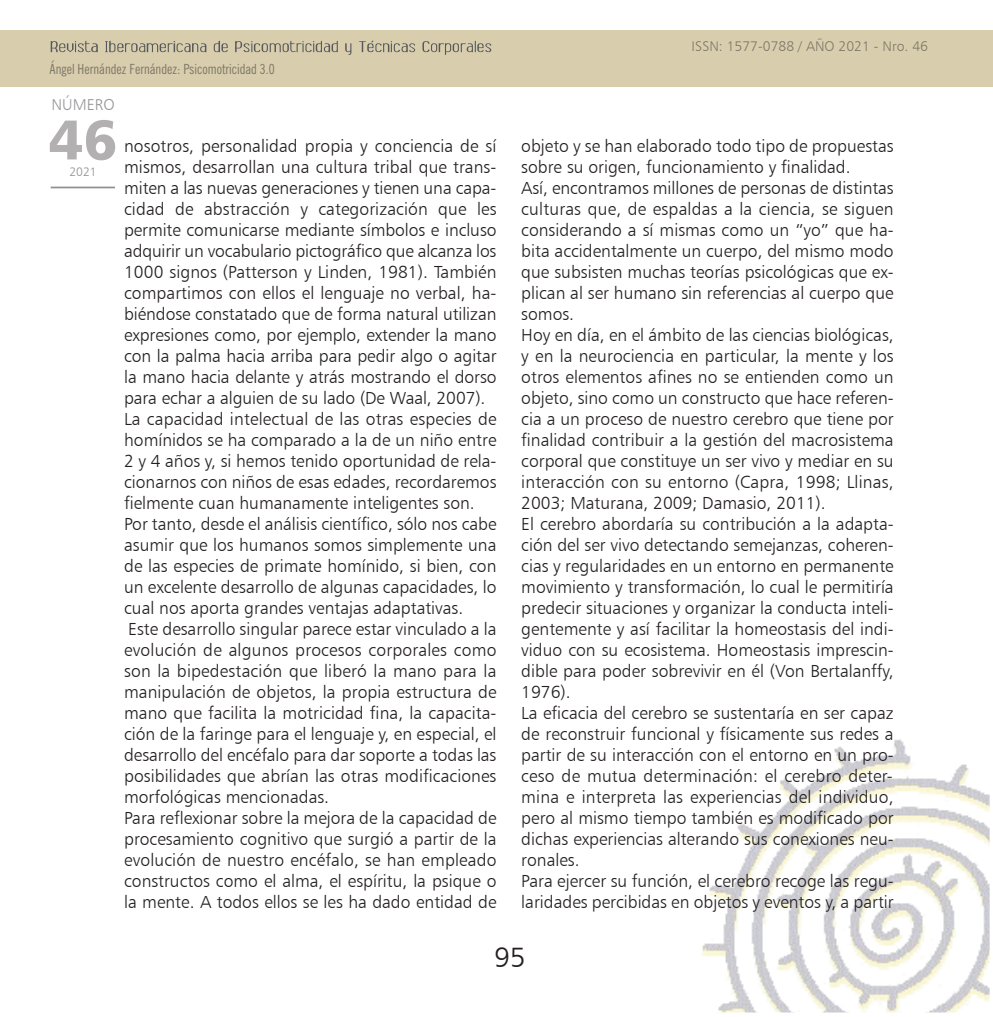
<style>
.page{position:relative;width:993px;height:1017px;background:#fff}
.page>*{position:absolute;margin:0;border:0;box-sizing:border-box;transform-origin:0 0}
.t1{font:56px "Humanist 777 BT Black B";color:rgb(35 31 32/.35)}
.t2{font:28px "Humanist 777 BT Light B";color:#231f20}
.t3{font:17.5px/21px "Humanist 777 BT Light B";color:#231f20;text-align:justify}
.t4{font:15.75px "Humanist 777 BT Light B";color:#939598}
.t5{font:condensed 14px "News Gothic BT";color:rgb(35 31 32/.5)}
.t6{font:14px "Humanist 777 BT Light B";color:rgb(35 31 32/.5)}
.t7{font:12.25px "Humanist 777 BT Light B";color:rgb(35 31 32/.5)}
</style>
<div class="page">
<img style="left:702px;top:739px;width:287px;height:273px">
<div style="left:0;top:30px;width:992px;height:57px;background:#d8ceae"></div>
<svg style="left:105px;top:41px;width:101px;height:11px"></svg>
<svg style="left:214px;top:41px;width:14px;height:11px"></svg>
<svg style="left:235px;top:41px;width:103px;height:11px"></svg>
<svg style="left:345px;top:43px;width:6px;height:12px"></svg>
<svg style="left:422px;top:41px;width:69px;height:14px"></svg>
<svg style="left:51px;top:41px;width:47px;height:11px"></svg>
<svg style="left:359px;top:40px;width:56px;height:12px"></svg>
<hr style="left:51px;top:187px;width:64px;height:1px;background:#918f8f">
<p class="t5" style="left:49px;top:63px;width:227px">Ángel Hernández Fernández: Psicomotricidad 3.0</p>
<p class="t4" style="left:51px;top:95px;width:65px">NÚMERO</p>
<p class="t6" style="left:691px;top:37px;width:238px">ISSN: 1577-0788 / AÑO 2021 - Nro. 46</p>
<p class="t1" style="left:48px;top:104px;width:70px">46</p>
<p class="t7" style="left:69px;top:164px;width:29px">2021</p>
<p class="t3" style="left:124px;top:135px;width:374px">nosotros, personalidad propia y conciencia de sí mismos, desarrollan una cultura tribal que trans&shy;miten a las nuevas generaciones y tienen una capa&shy;cidad de abstracción y categorización que les permite comunicarse mediante símbolos e incluso adquirir un vocabulario pictográfico que alcanza los 1000 signos (Patterson y Linden, 1981). También compartimos con ellos el lenguaje no verbal, ha&shy;biéndose constatado que de forma natural utilizan expresiones como, por ejemplo, extender la mano con la palma hacia arriba para pedir algo o agitar la mano hacia delante y atrás mostrando el dorso para echar a alguien de su lado (De Waal, 2007).</p>
<p class="t3" style="left:124px;top:408px;width:374px">La capacidad intelectual de las otras especies de homínidos se ha comparado a la de un niño entre 2 y 4 años y, si hemos tenido oportunidad de rela&shy;cionarnos con niños de esas edades, recordaremos fielmente cuan humanamente inteligentes son.</p>
<p class="t3" style="left:124px;top:513px;width:374px">Por tanto, desde el análisis científico, sólo nos cabe asumir que los humanos somos simplemente una de las especies de primate homínido, si bien, con un excelente desarrollo de algunas capacidades, lo cual nos aporta grandes ventajas adaptativas.</p>
<p class="t3" style="left:124px;top:618px;width:374px">Este desarrollo singular parece estar vinculado a la evolución de algunos procesos corporales como son la bipedestación que liberó la mano para la manipulación de objetos, la propia estructura de mano que facilita la motricidad fina, la capacita&shy;ción de la faringe para el lenguaje y, en especial, el desarrollo del encéfalo para dar soporte a todas las posibilidades que abrían las otras modificaciones morfológicas mencionadas.</p>
<p class="t3" style="left:124px;top:807px;width:374px">Para reflexionar sobre la mejora de la capacidad de procesamiento cognitivo que surgió a partir de la evolución de nuestro encéfalo, se han empleado constructos como el alma, el espíritu, la psique o la mente. A todos ellos se les ha dado entidad de</p>
<p class="t3" style="left:521px;top:135px;width:374px">objeto y se han elaborado todo tipo de propuestas sobre su origen, funcionamiento y finalidad.</p>
<p class="t3" style="left:521px;top:177px;width:374px">Así, encontramos millones de personas de distintas culturas que, de espaldas a la ciencia, se siguen considerando a sí mismas como un “yo” que ha&shy;bita accidentalmente un cuerpo, del mismo modo que subsisten muchas teorías psicológicas que ex&shy;plican al ser humano sin referencias al cuerpo que somos.</p>
<p class="t3" style="left:521px;top:324px;width:374px">Hoy en día, en el ámbito de las ciencias biológicas, y en la neurociencia en particular, la mente y los otros elementos afines no se entienden como un objeto, sino como un constructo que hace referen&shy;cia a un proceso de nuestro cerebro que tiene por finalidad contribuir a la gestión del macrosistema corporal que constituye un ser vivo y mediar en su interacción con su entorno (Capra, 1998; Llinas, 2003; Maturana, 2009; Damasio, 2011).</p>
<p class="t3" style="left:521px;top:513px;width:374px">El cerebro abordaría su contribución a la adapta&shy;ción del ser vivo detectando semejanzas, coheren&shy;cias y regularidades en un entorno en permanente movimiento y transformación, lo cual le permitiría predecir situaciones y organizar la conducta inteli&shy;gentemente y así facilitar la homeostasis del indi&shy;viduo con su ecosistema. Homeostasis imprescin&shy;dible para poder sobrevivir en él (Von Bertalanffy, 1976).</p>
<p class="t3" style="left:521px;top:702px;width:374px">La eficacia del cerebro se sustentaría en ser capaz de reconstruir funcional y físicamente sus redes a partir de su interacción con el entorno en un pro&shy;ceso de mutua determinación: el cerebro deter&shy;mina e interpreta las experiencias del individuo, pero al mismo tiempo también es modificado por dichas experiencias alterando sus conexiones neu&shy;ronales.</p>
<p class="t3" style="left:521px;top:870px;width:374px">Para ejercer su función, el cerebro recoge las regu&shy;laridades percibidas en objetos y eventos y, a partir</p>
<p class="t2" style="left:494px;top:940px;width:33px">95</p>
</div>
